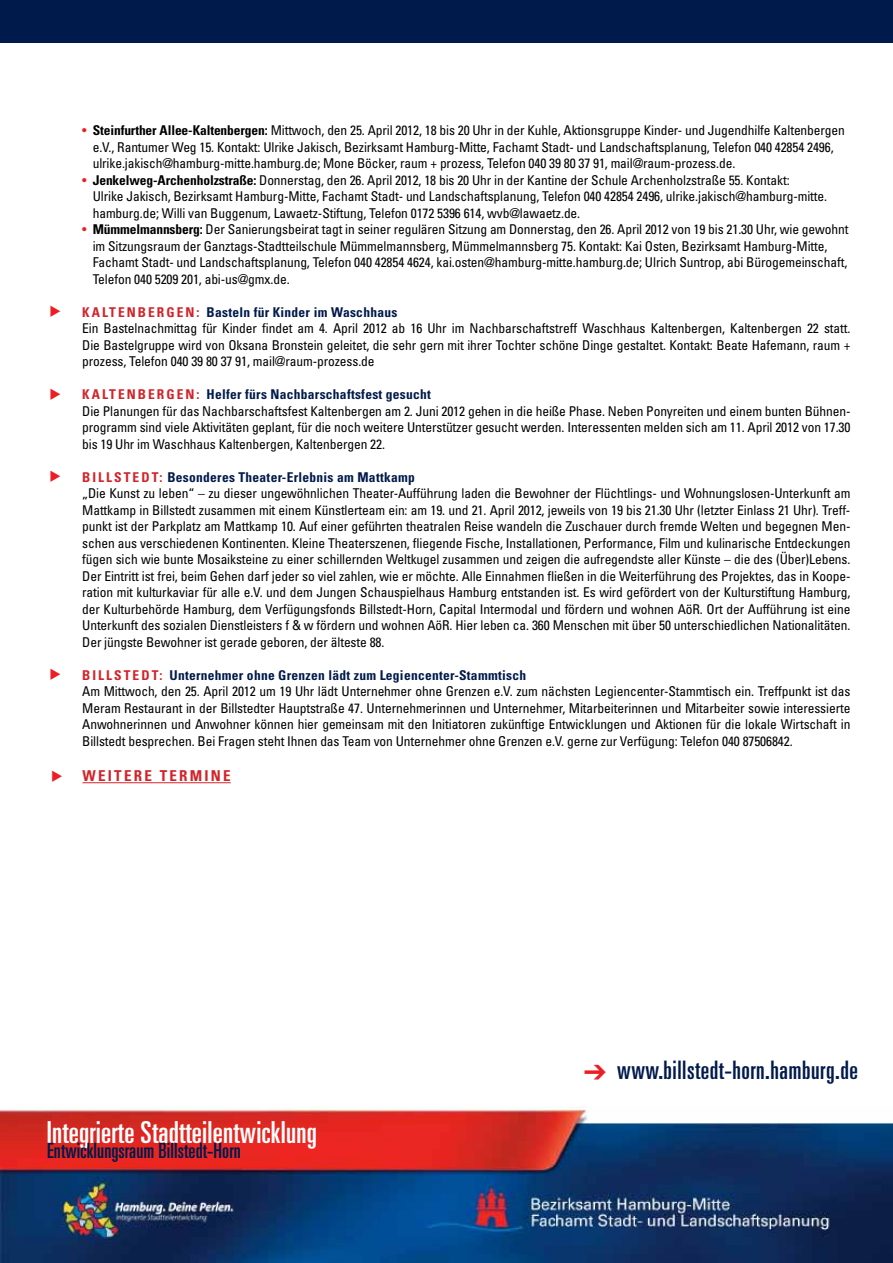
<style>
.page{position:relative;width:893px;height:1263px;background:#fff}
.page>*{position:absolute;margin:0;border:0;box-sizing:border-box;transform-origin:0 0}
.t1{font:ultra-condensed 30.3px "Univers";letter-spacing:.01em;color:#fff}
.t2{font:ultra-condensed 25.5px "Univers";letter-spacing:.02em;color:#001a4b}
.t3{font:ultra-condensed 21px "Univers";letter-spacing:.005em;color:#001a4b}
.t4{font:700 condensed 15px "Univers";letter-spacing:.15em;color:#d2232a}
.t5{font:condensed 13.5px/16.5px "Univers";letter-spacing:-.01em;color:#000}
.t6{font:700 condensed 13.5px "Univers";letter-spacing:.15em;color:#d2232a}
.s1{color:#ed1d24}
.s2{font-weight:700}
.s3{font-weight:700;color:#d2232a}
.s4{font-weight:700;color:#001a4b}
</style>
<div class="page">
<div style="left:0;top:0;width:893px;height:43px;background:#001a4b"></div>
<img style="left:0;top:1107px;width:893px;height:156px">
<hr style="left:83px;top:782px;width:148px;height:1px;background:#d2232a">
<p class="t5" style="left:93px;top:122px;width:754px;text-indent:-11px"><span class="s1">•</span> <span class="s2">Steinfurther Allee-Kaltenbergen:</span> M ittwoch, den 25. April 2012, 18 bis 20 U hr in der Kuhle, Aktionsgruppe Kinder- und Jugendhilfe Kaltenbergen e.V., Rantumer Weg 15. Kontakt: U lrike Jakisch, Bezirksamt Hamburg-M itte, Fachamt Stadt- und Landschaftsplanung, Telefon 040 42854 2496, ulrike.jakisch@hamburg-mitte.hamburg.de; Mone Böcker, raum + prozess, Telefon 040 39 80 37 91, mail@raum-prozess.de.</p>
<p class="t5" style="left:82px;top:171px;width:709px"><span class="s1">•</span> <span class="s2">Jenkelweg-Archenholzstraße:</span> D onnerstag, den 26. April 2012, 18 bis 20 U hr in der Kantine der Schule Archenholzstraße 55. Kontakt:</p>
<p class="t5" style="left:82px;top:188px;width:746px">Ulrike Jakisch, Bezirksamt Hamburg-Mitte, Fachamt Stadt- und Landschaftsplanung, Telefon 040 42854 2496, ulrike.jakisch@hamburg-mitte.</p>
<p class="t5" style="left:93px;top:204px;width:489px">hamburg.de; Willi van Buggenum, Lawaetz-Stiftung, Telefon 0172 5396 614, wvb@lawaetz.de.</p>
<p class="t5" style="left:82px;top:221px;width:768px"><span class="s1">•</span> <span class="s2">Mümmelmannsberg:</span> Der Sanierungsbeirat tagt in seiner regulären Sitzung am Donnerstag, den 26. April 2012 von 19 bis 21.30 Uhr, wie gewohnt</p>
<p class="t5" style="left:93px;top:237px;width:736px">im Sitzungsraum der Ganztags-Stadtteilschule M ümmelmannsberg, M ümmelmannsberg 75. Kontakt: Kai Osten, Bezirksamt Hamburg-Mitte,</p>
<p class="t5" style="left:93px;top:254px;width:756px">Fachamt Stadt- und Landschaftsplanung, Telefon 040 42854 4624, kai.osten@hamburg-mitte.hamburg.de; Ulrich Suntrop, abi Bürogemeinschaft,</p>
<p class="t5" style="left:82px;top:270px;width:209px">Telefon 040 5209 201, abi-us@gmx.de.</p>
<p class="t6" style="left:82px;top:304px;width:28px">KALTE</p>
<p class="t5" style="left:82px;top:303px;width:770px;text-indent:45px"><span class="s3">NBER GE N:</span> <span class="s4">Basteln für Kinder im Waschhaus<br></span>Ein Bastelnachmittag für Kinder findet am 4. April 2012 ab 16 Uhr im Nachbarschaftstreff Waschhaus Kaltenbergen, Kaltenbergen 22 statt.<br>Die Bastelgruppe wird von Oksana Bronstein geleitet, die sehr gern mit ihrer Tochter schöne Dinge gestaltet. Kontakt: Beate Hafemann, raum + prozess, Telefon 040 39 80 37 91, mail@raum-prozess.de</p>
<p class="t6" style="left:82px;top:386px;width:28px">KALTE</p>
<p class="t5" style="left:82px;top:386px;width:770px;text-indent:45px"><span class="s3">NBER GE N:</span> <span class="s4">Helfer fürs Nachbarschaftsfest gesucht<br></span>Die Planungen für das Nachbarschaftsfest Kaltenbergen am 2. Juni 2012 gehen in die heiße Phase. Neben Ponyreiten und einem bunten Bühnen&shy;programm sind viele Aktivitäten geplant, für die noch weitere Unterstützer gesucht werden. I nteressenten melden sich am 11. April 2012 von 17.30 bis 19 Uhr im Waschhaus Kaltenbergen, Kaltenbergen 22.</p>
<p class="t6" style="left:82px;top:468px;width:20px">BILLSTEDT</p>
<p class="t5" style="left:82px;top:468px;width:770px;text-indent:77px"><span class="s3">:</span> <span class="s4">Besonderes Theater-Erlebnis am Mattkamp<br></span>„Die Kunst zu leben“ – zu dieser ungewöhnlichen Theater-Aufführung laden die Bewohner der Flüchtlings- und Wohnungslosen-Unterkunft am Mattkamp in Billstedt zusammen mit einem Künstlerteam ein: am 19. und 21. April 2012, jeweils von 19 bis 21.30 Uhr (letzter Einlass 21 Uhr). Treff&shy;punkt ist der Parkplatz am Mattkamp 10. Auf einer geführten theatralen Reise wandeln die Zuschauer durch fremde Welten und begegnen Men&shy;schen aus verschiedenen Kontinenten. Kleine Theaterszenen, fliegende Fische, Installationen, Performance, Film und kulinarische Entdeckungen fügen sich wie bunte Mosaiksteine zu einer schillernden Weltkugel zusammen und zeigen die aufregendste aller Künste – die des (Über)Lebens.<br>Der Eintritt ist frei, beim Gehen darf jeder so viel zahlen, wie er möchte. Alle Einnahmen fließen in die Weiterführung des Projektes, das in Koope&shy;ration mit kulturkaviar für alle e.V. und dem Jungen Schauspielhaus Hamburg entstanden ist. Es wird gefördert von der Kulturstiftung Hamburg, der Kulturbehörde Hamburg, dem Verfügungsfonds Billstedt-Horn, Capital Intermodal und fördern und wohnen AöR. Ort der Aufführung ist eine Unterkunft des sozialen Dienstleisters f &amp; w fördern und wohnen AöR. Hier leben ca. 360 Menschen mit über 50 unterschiedlichen Nationalitäten.<br>Der jüngste Bewohner ist gerade geboren, der älteste 88.</p>
<p class="t6" style="left:82px;top:666px;width:20px">BILLSTEDT</p>
<p class="t5" style="left:82px;top:666px;width:770px;text-indent:77px"><span class="s3">:</span> <span class="s4">Unternehmer ohne Grenzen lädt zum Legiencenter-Stammtisch<br></span>Am Mittwoch, den 25. April 2012 um 19 Uhr lädt Unternehmer ohne Grenzen e.V. zum nächsten Legiencenter-Stammtisch ein. Treffpunkt ist das Meram Restaurant in der Billstedter Hauptstraße 47. Unternehmerinnen und Unternehmer, Mitarbeiterinnen und Mitarbeiter sowie interessierte Anwohnerinnen und Anwohner können hier gemeinsam mit den Initiatoren zukünftige Entwicklungen und Aktionen für die lokale Wirtschaft in Billstedt besprechen. Bei Fragen steht I hnen das Team von Unternehmer ohne Grenzen e.V. gerne zur Verfügung: Telefon 040 87506842.</p>
<p class="t4" style="left:51px;top:767px;width:181px"><span class="s1">◆</span> Weitere Term in e</p>
<h1 class="t1" style="left:47px;top:1115px;width:272px">Integrierte Stadtteilentwicklung</h1>
<h3 class="t3" style="left:47px;top:1138px;width:195px">Entwicklungsraum Billstedt-Horn</h3>
<h2 class="t2" style="left:584px;top:1056px;width:276px"><span class="s1">➔</span> www.billstedt-horn.hamburg.de</h2>
</div>
